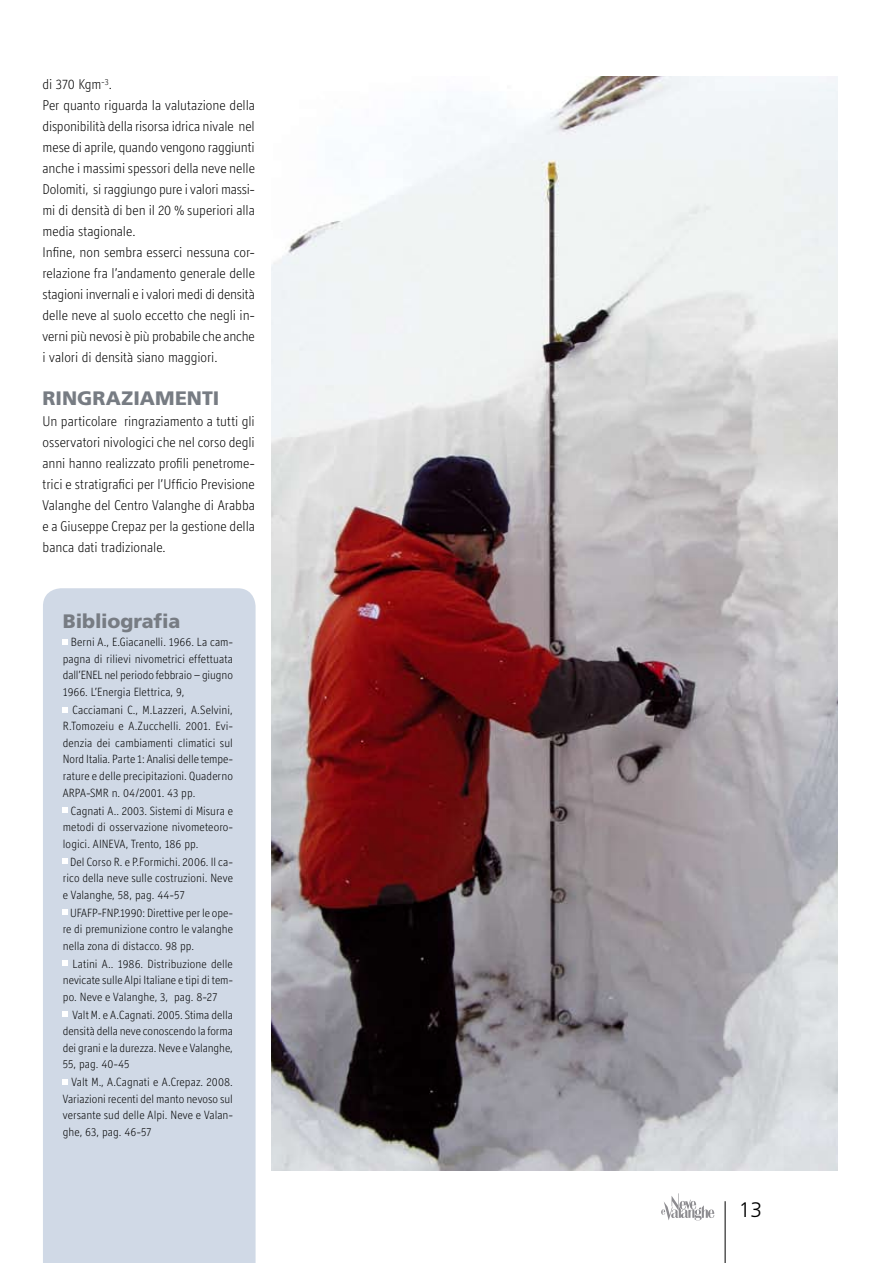
<style>
.page{position:relative;width:893px;height:1263px;background:#fff}
.page>*{position:absolute;margin:0;border:0;box-sizing:border-box;transform-origin:0 0}
.t1{font:300 21px "Frutiger";color:#000}
.t2{font:900 19.5px "Frutiger";color:#777c83}
.t3{font:300 14.25px/21px "Officina Display ITC";letter-spacing:-.005em;color:#000}
.t4{font:300 12px/16.5px "Officina Display ITC";letter-spacing:.005em;color:#000;text-align:justify}
</style>
<div class="page">
<hr style="left:725px;top:1201px;width:1px;height:62px;background:#000">
<svg style="left:661px;top:1193px;width:53px;height:27px"></svg>
<img style="left:272px;top:77px;width:566px;height:1093px">
<div style="left:43px;top:588px;width:213px;height:675px;background:#d0d9e6"></div>
<svg style="left:63px;top:640px;width:5px;height:5px"></svg>
<svg style="left:63px;top:707px;width:5px;height:5px"></svg>
<svg style="left:63px;top:808px;width:5px;height:5px"></svg>
<svg style="left:63px;top:859px;width:5px;height:5px"></svg>
<svg style="left:63px;top:910px;width:5px;height:5px"></svg>
<svg style="left:63px;top:961px;width:5px;height:5px"></svg>
<svg style="left:63px;top:1012px;width:5px;height:5px"></svg>
<svg style="left:63px;top:1079px;width:5px;height:5px"></svg>
<p class="t3" style="left:43px;top:73px;width:214px">di 370 Kgm<sup>-3</sup>.<br>Per quanto riguarda la valutazione della disponibilità della risorsa idrica nivale nel mese di aprile, quando vengono raggiunti anche i massimi spessori della neve nelle Dolomiti, si raggiungo pure i valori massi&shy;mi di densità di ben il 20 % superiori alla media stagionale.<br>Infine, non sembra esserci nessuna cor&shy;relazione fra l’andamento generale delle stagioni invernali e i valori medi di densità delle neve al suolo eccetto che negli in&shy;verni più nevosi è più probabile che anche i valori di densità siano maggiori.</p>
<h2 class="t2" style="left:43px;top:386px;width:178px">RINGRAZIAMENTI</h2>
<p class="t3" style="left:43px;top:411px;width:214px;text-align:justify">Un particolare ringraziamento a tutti gli osservatori nivologici che nel corso degli anni hanno realizzato profili penetrome&shy;trici e stratigrafici per l’Ufficio Previsione Valanghe del Centro Valanghe di Arabba e a Giuseppe Crepaz per la gestione della banca dati tradizionale.</p>
<h2 class="t2" style="left:63px;top:610px;width:119px">Bibliografia</h2>
<p class="t4" style="left:63px;top:634px;width:172px;text-indent:8px">Berni A., E.Giacanelli. 1966. La cam&shy;pagna di rilievi nivometrici effettuata dall’ENEL nel periodo febbraio – giugno 1966. L’Energia Elettrica, 9,</p>
<p class="t4" style="left:63px;top:701px;width:172px;text-indent:10px">Cacciamani C., M.Lazzeri, A.Selvini, R.Tomozeiu e A.Zucchelli. 2001. Evi&shy;denzia dei cambiamenti climatici sul Nord Italia. Parte 1: Analisi delle tempe&shy;rature e delle precipitazioni. Quaderno ARPA-SMR n. 04/2001. 43 pp.</p>
<p class="t4" style="left:63px;top:802px;width:172px;text-indent:8px">Cagnati A.. 2003. Sistemi di Misura e metodi di osservazione nivometeoro&shy;logici. AINEVA, Trento, 186 pp.</p>
<p class="t4" style="left:63px;top:853px;width:172px;text-indent:7px">Del Corso R. e P.Formichi. 2006. Il ca&shy;rico della neve sulle costruzioni. Neve e Valanghe, 58, pag. 44-57</p>
<p class="t4" style="left:63px;top:904px;width:172px;text-indent:7px">UFAFP-FNP.1990: Direttive per le ope&shy;re di premunizione contro le valanghe nella zona di distacco. 98 pp.</p>
<p class="t4" style="left:63px;top:955px;width:172px;text-indent:10px">Latini A.. 1986. Distribuzione delle nevicate sulle Alpi Italiane e tipi di tem&shy;po. Neve e Valanghe, 3, pag. 8-27</p>
<p class="t4" style="left:63px;top:1006px;width:172px;text-indent:10px">Valt M. e A.Cagnati. 2005. Stima della densità della neve conoscendo la forma dei grani e la durezza. Neve e Valanghe, 55, pag. 40-45</p>
<p class="t4" style="left:63px;top:1073px;width:172px;text-indent:9px">Valt M., A.Cagnati e A.Crepaz. 2008.<br>Variazioni recenti del manto nevoso sul versante sud delle Alpi. Neve e Valan&shy;ghe, 63, pag. 46-57</p>
<h1 class="t1" style="left:739px;top:1198px;width:25px">13</h1>
</div>
